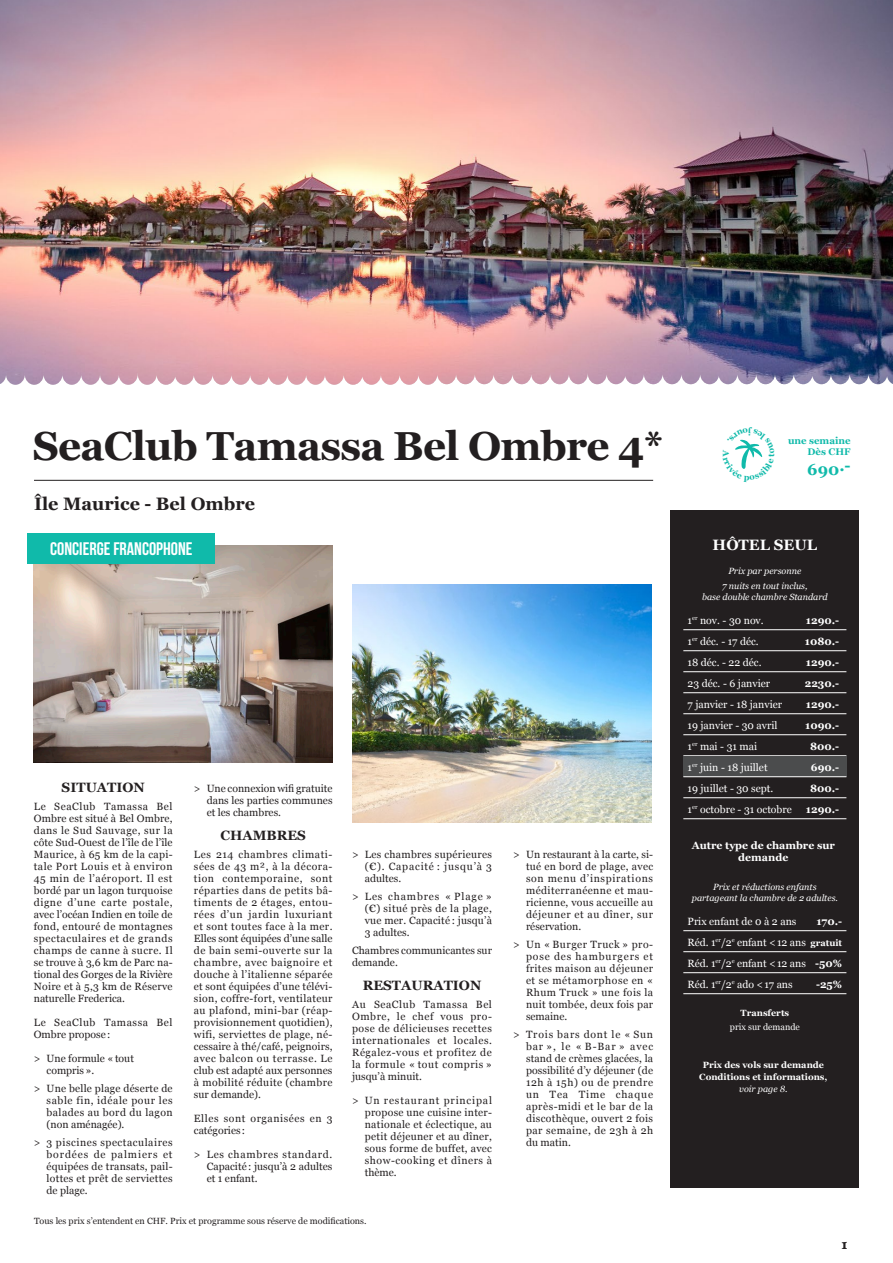
<style>
.page{position:relative;width:893px;height:1263px;background:#fff}
.page>*{position:absolute;margin:0;border:0;box-sizing:border-box;transform-origin:0 0}
.t1{font:700 40.5px "Georgia";letter-spacing:-.02em;color:#231f20}
.t2{font:700 18.15px "Bebas Neue";color:#fff}
.t3{font:700 18px "Georgia";color:#231f20}
.t4{font:700 16.05px "Georgia";color:#10baaa}
.t5{font:700 15px "Georgia";color:#fff}
.t6{font:700 13.5px "Georgia";color:#231f20}
.t7{font:13.05px "Young Serif";color:#231f20}
.t8{font:10.5px/12px "Georgia";letter-spacing:.025em;color:#231f20;text-align:justify}
.t9{font:10.5px/21px "Georgia";color:#fff;text-align:justify}
.t10{font:700 10.5px/11.7px "Georgia";color:#fff;text-align:center}
.t11{font:10.5px/12px "Georgia";letter-spacing:.055em;color:#231f20}
.t12{font:10.5px/12px "Georgia";color:#231f20}
.t13{font:700 9.6px/11.6px "Georgia";color:#10baaa;text-align:right}
.t14{font:italic 9px/15px "Georgia";color:#fff;text-align:center}
.t15{font:9px "Georgia";color:#231f20}
.t16{font:700 9px/11.7px "Georgia";color:#fff;text-align:center}
.t17{font:9px "Georgia";color:#fff}
.s1{font-weight:700}
.s2{font-weight:700;font-size:9px}
</style>
<div class="page">
<hr style="left:34px;top:480px;width:619px;height:1px;background:#231f20">
<div style="left:671px;top:510px;width:188px;height:677px;background:#231f20"></div>
<img style="left:33px;top:545px;width:300px;height:217px">
<img style="left:352px;top:585px;width:300px;height:237px">
<div style="left:28px;top:533px;width:187px;height:30px;background:#10baaa"></div>
<img style="left:465px;top:0;width:428px;height:385px">
<img style="left:0;top:0;width:465px;height:385px">
<hr style="left:683px;top:629px;width:163px;height:1px;background:#fff">
<hr style="left:683px;top:650px;width:163px;height:1px;background:#fff">
<hr style="left:683px;top:671px;width:163px;height:1px;background:#fff">
<hr style="left:683px;top:692px;width:163px;height:1px;background:#fff">
<hr style="left:683px;top:713px;width:163px;height:1px;background:#fff">
<hr style="left:683px;top:734px;width:163px;height:1px;background:#fff">
<hr style="left:683px;top:755px;width:163px;height:1px;background:#fff">
<div style="left:683px;top:756px;width:163px;height:20px;background:#4b4c4d"></div>
<hr style="left:683px;top:776px;width:163px;height:1px;background:#fff">
<hr style="left:683px;top:797px;width:163px;height:1px;background:#fff">
<hr style="left:683px;top:818px;width:163px;height:1px;background:#fff">
<hr style="left:683px;top:930px;width:163px;height:1px;background:#fff">
<hr style="left:683px;top:951px;width:163px;height:1px;background:#fff">
<hr style="left:683px;top:972px;width:163px;height:1px;background:#fff">
<hr style="left:683px;top:993px;width:163px;height:1px;background:#fff">
<svg style="left:735px;top:439px;width:28px;height:30px"></svg>
<h1 class="t1" style="left:33px;top:415px;width:632px">SeaClub Tamassa Bel Ombre 4*</h1>
<p class="t13" style="left:788px;top:434px;width:64px">une semaine<br>Dès CHF</p>
<h3 class="t4" style="left:807px;top:457px;width:45px">690.-</h3>
<h3 class="t3" style="left:34px;top:490px;width:222px">Île Maurice - Bel Ombre</h3>
<h2 class="t2" style="left:50px;top:539px;width:144px">CONCIERGE FRANCOPHONE</h2>
<p class="t6" style="left:62px;top:777px;width:85px">SITUATION</p>
<p class="t8" style="left:34px;top:800px;width:140px">Le SeaClub Tamassa Bel Ombre est situé à Bel Ombre, dans le Sud Sauvage, sur la côte Sud-Ouest de l’île de l’île Maurice, à 65 km de la capi&shy;tale Port Louis et à environ 45 min de l’aéroport. Il est bordé par un lagon turquoise digne d’une carte postale, avec l’océan Indien en toile de fond, entouré de montagnes spectaculaires et de grands champs de canne à sucre. Il se trouve à 3,6 km de Parc na&shy;tional des Gorges de la Rivière Noire et à 5,3 km de Réserve naturelle Frederica.</p>
<p class="t11" style="left:34px;top:1016px;width:140px">Le SeaClub Tamassa Bel<br>Ombre propose :</p>
<p class="t12" style="left:47px;top:1052px;width:89px;text-indent:-13px">&gt; Une formule «tout compris».</p>
<p class="t8" style="left:47px;top:1082px;width:128px;text-indent:-13px">&gt; Une belle plage déserte de sable fin, idéale pour les balades au bord du lagon (non aménagée).</p>
<p class="t8" style="left:47px;top:1136px;width:128px;text-indent:-13px">&gt; 3 piscines spectaculaires bordées de palmiers et équipées de transats, pail&shy;lottes et prêt de serviettes de plage.</p>
<p class="t8" style="left:207px;top:782px;width:127px;text-indent:-13px">&gt; Une connexion wifi gratuite dans les parties communes et les chambres.</p>
<p class="t6" style="left:220px;top:825px;width:87px">CHAMBRES</p>
<p class="t8" style="left:194px;top:848px;width:140px">Les 214 chambres climati&shy;sées de 43 m², à la décora&shy;tion contemporaine, sont réparties dans de petits bâ&shy;timents de 2 étages, entou&shy;rées d’un jardin luxuriant et sont toutes face à la mer.<br>Elles sont équipées d’une salle de bain semi-ouverte sur la chambre, avec baignoire et douche à l’italienne séparée et sont équipées d’une télévi&shy;sion, coffre-fort, ventilateur au plafond, mini-bar (réap&shy;provisionnement quotidien), wifi, serviettes de plage, né&shy;cessaire à thé/café, peignoirs, avec balcon ou terrasse. Le club est adapté aux personnes à mobilité réduite (chambre sur demande).</p>
<p class="t11" style="left:194px;top:1112px;width:140px">Elles sont organisées en 3 catégories :</p>
<p class="t8" style="left:207px;top:1148px;width:127px;text-indent:-13px">&gt; Les chambres standard.<br>Capacité : jusqu’à 2 adultes et 1 enfant.</p>
<p class="t8" style="left:365px;top:848px;width:129px;text-indent:-13px">&gt; Les chambres supérieures (€). Capacité : jusqu’à 3 adultes.</p>
<p class="t8" style="left:365px;top:890px;width:129px;text-indent:-13px">&gt; Les chambres « Plage » (€) situé près de la plage, vue mer. Capacité : jusqu’à 3 adultes.</p>
<p class="t12" style="left:352px;top:944px;width:141px">Chambres communicantes sur demande.</p>
<p class="t6" style="left:363px;top:975px;width:120px">RESTAURATION</p>
<p class="t8" style="left:352px;top:998px;width:141px">Au SeaClub Tamassa Bel Ombre, le chef vous pro&shy;pose de délicieuses recettes internationales et locales.<br>Régalez‑vous et profitez de la formule « tout compris » jusqu’à minuit.</p>
<p class="t8" style="left:365px;top:1094px;width:129px;text-indent:-13px">&gt; Un restaurant principal propose une cuisine inter&shy;nationale et éclectique, au petit déjeuner et au dîner, sous forme de buffet, avec show-cooking et dîners à thème.</p>
<p class="t15" style="left:34px;top:1214px;width:334px">Tous les prix s’entendent en CHF. Prix et programme sous réserve de modifications.</p>
<p class="t8" style="left:526px;top:848px;width:129px;text-indent:-13px">&gt; Un restaurant à la carte, si&shy;tué en bord de plage, avec son menu d’inspirations méditerranéenne et mau&shy;ricienne, vous accueille au déjeuner et au dîner, sur réservation.</p>
<p class="t8" style="left:526px;top:938px;width:129px;text-indent:-13px">&gt; Un « Burger Truck » pro&shy;pose des hamburgers et frites maison au déjeuner et se métamorphose en « Rhum Truck » une fois la nuit tombée, deux fois par semaine.</p>
<p class="t8" style="left:526px;top:1028px;width:129px;text-indent:-13px">&gt; Trois bars dont le « Sun bar », le « B-Bar » avec stand de crèmes glacées, la possibilité d’y déjeuner (de 12h à 15h) ou de prendre un Tea Time chaque après-midi et le bar de la discothèque, ouvert 2 fois par semaine, de 23h à 2h du matin.</p>
<h3 class="t5" style="left:713px;top:533px;width:106px">HÔTEL SEUL</h3>
<p class="t14" style="left:722px;top:563px;width:87px">Prix par personne<br>7 nuits en tout inclus,</p>
<p class="t14" style="left:702px;top:589px;width:127px">base double chambre Standard</p>
<p class="t9" style="left:688px;top:609px;width:78px">1<sup>er</sup> nov. - 30 nov.</p>
<p class="t10" style="left:806px;top:613px;width:35px">1290.-</p>
<p class="t9" style="left:688px;top:630px;width:73px">1<sup>er</sup> déc. - 17 déc.</p>
<p class="t10" style="left:805px;top:634px;width:36px">1080.-</p>
<p class="t9" style="left:688px;top:651px;width:75px">18 déc. - 22 déc.</p>
<p class="t10" style="left:806px;top:655px;width:35px">1290.-</p>
<p class="t9" style="left:688px;top:672px;width:84px">23 déc. - 6 janvier</p>
<p class="t10" style="left:805px;top:676px;width:36px">2230.-</p>
<p class="t9" style="left:688px;top:693px;width:96px">7 janvier - 18 janvier</p>
<p class="t10" style="left:806px;top:697px;width:35px">1290.-</p>
<p class="t9" style="left:688px;top:714px;width:91px">19 janvier - 30 avril</p>
<p class="t10" style="left:805px;top:718px;width:36px">1090.-</p>
<p class="t9" style="left:688px;top:735px;width:71px">1<sup>er</sup> mai - 31 mai</p>
<p class="t10" style="left:810px;top:739px;width:31px">800.-</p>
<p class="t9" style="left:688px;top:756px;width:82px">1<sup>er</sup> juin - 18 juillet</p>
<p class="t10" style="left:811px;top:760px;width:30px">690.-</p>
<p class="t9" style="left:688px;top:777px;width:87px">19 juillet - 30 sept.</p>
<p class="t10" style="left:810px;top:781px;width:31px">800.-</p>
<p class="t9" style="left:688px;top:798px;width:106px">1<sup>er</sup> octobre - 31 octobre</p>
<p class="t10" style="left:806px;top:802px;width:35px">1290.-</p>
<p class="t10" style="left:692px;top:839px;width:145px">Autre type de chambre sur demande</p>
<p class="t14" style="left:692px;top:881px;width:148px;line-height:10.8px">Prix et réductions enfants partageant la chambre de 2 adultes.</p>
<p class="t9" style="left:688px;top:910px;width:110px">Prix enfant de 0 à 2 ans</p>
<p class="t9" style="left:688px;top:910px;width:156px;text-indent:129px"><span class="s1">170.- </span>Réd. 1<sup>er</sup>/2<sup>e</sup> enfant &lt;12 ans <span class="s2">gratuit </span>Réd. 1<sup>er</sup>/2<sup>e</sup> enfant &lt;12 ans <span class="s1">-50% </span>Réd. 1<sup>er</sup>/2<sup>e</sup> ado &lt;17 ans</p>
<p class="t10" style="left:816px;top:977px;width:28px">-25%</p>
<p class="t16" style="left:741px;top:1007px;width:50px">Transferts</p>
<p class="t17" style="left:730px;top:1020px;width:71px">prix sur demande</p>
<p class="t16" style="left:699px;top:1059px;width:130px">Prix des vols sur demande<br>Conditions et informations,</p>
<p class="t14" style="left:739px;top:1081px;width:50px">voir page 8.</p>
<p class="t7" style="left:842px;top:1235px;width:7px">1</p>
</div>
